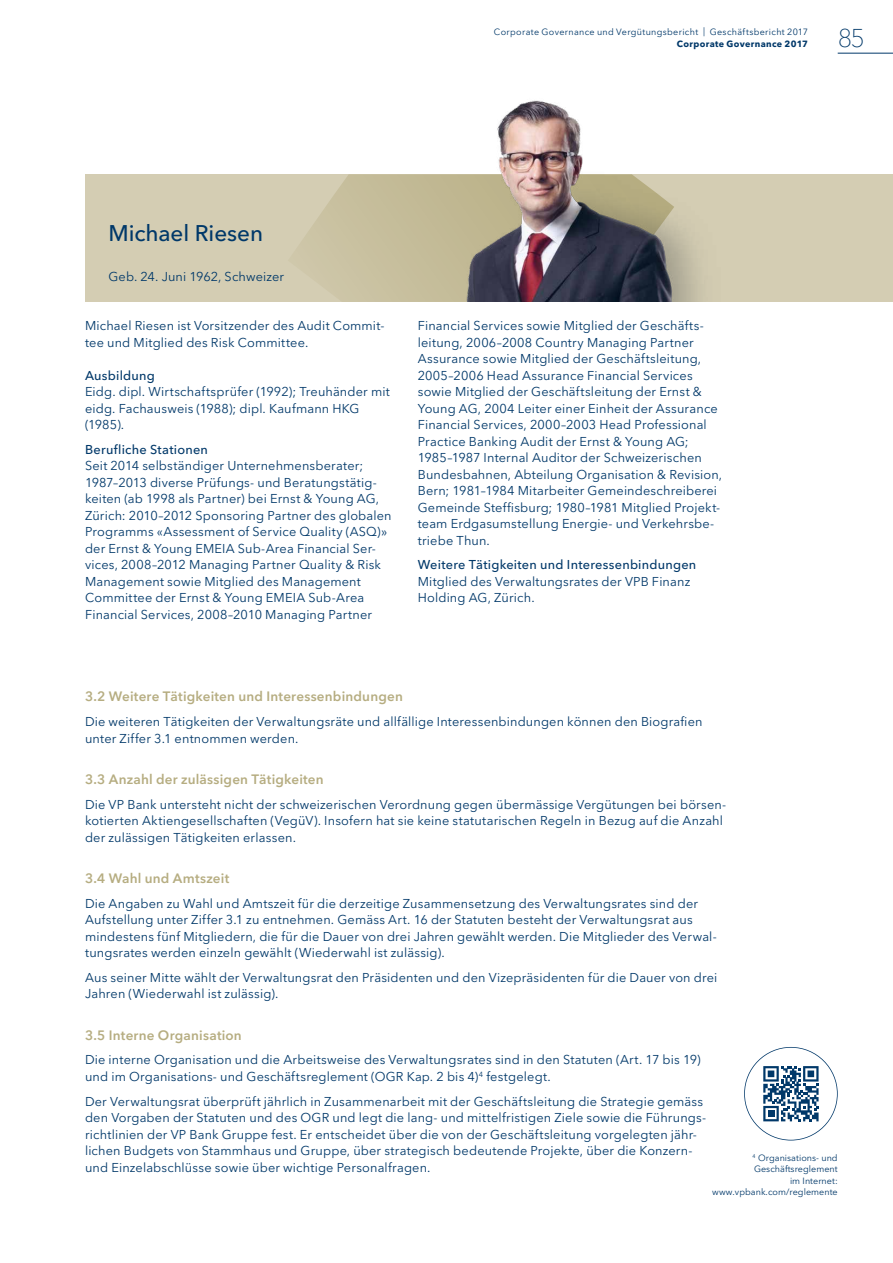
<style>
.page{position:relative;width:893px;height:1263px;background:#fff}
.page>*{position:absolute;margin:0;border:0;box-sizing:border-box;transform-origin:0 0}
.t1{font:100 25.5px "VP Next";color:#003869}
.t2{font:500 22.5px "VP Next";letter-spacing:-.005em;color:#003869}
.t3{font:600 13.5px "VP Next";letter-spacing:.015em;color:#b6ad81}
.t4{font:12.75px/16.5px "VP Next";letter-spacing:.01em;color:#003869}
.t5{font:500 12.75px "VP Next";letter-spacing:.02em;color:#003869}
.t6{font:9px/11.2px "VP Next";letter-spacing:.005em;color:#003869;text-align:right}
.t7{font:9px "VP Next";letter-spacing:.035em;color:#003869}
.t8{font:700 9px "VP Next";letter-spacing:.04em;color:#003869}
</style>
<div class="page">
<hr style="left:838px;top:53px;width:55px;height:1px;background:#003869">
<div style="left:85px;top:174px;width:808px;height:128px;background:#d4cdb3"></div>
<svg style="left:299px;top:174px;width:152px;height:128px"></svg>
<img style="left:451px;top:100px;width:249px;height:202px">
<svg style="left:744px;top:1047px;width:94px;height:93px"></svg>
<p class="t7" style="left:494px;top:26px;width:316px">Corporate Governance und Vergütungsbericht | Geschäftsbericht 2017</p>
<p class="t8" style="left:677px;top:38px;width:133px">Corporate Governance 2017</p>
<h1 class="t1" style="left:838px;top:23px;width:29px">85</h1>
<h2 class="t2" style="left:108px;top:219px;width:156px">Michael Riesen</h2>
<p class="t4" style="left:108px;top:268px;width:177px">Geb. 24. Juni 1962, Schweizer</p>
<p class="t4" style="left:85px;top:317px;width:301px">Michael Riesen ist Vorsitzender des Audit Commit&shy;tee und Mitglied des Risk Committee.</p>
<p class="t5" style="left:85px;top:367px;width:71px">Ausbildung</p>
<p class="t4" style="left:85px;top:383px;width:306px">Eidg. dipl. Wirtschaftsprüfer (1992); Treuhänder mit eidg. Fachausweis (1988); dipl. Kaufmann HKG (1985).</p>
<p class="t5" style="left:85px;top:442px;width:124px">Berufliche Stationen</p>
<p class="t4" style="left:85px;top:458px;width:308px">Seit 2014 selbständiger Unternehmensberater; 1987–2013 diverse Prüfungs- und Beratungstätig&shy;keiten (ab 1998 als Partner) bei Ernst &amp; Young AG, Zürich: 2010–2012 Sponsoring Partner des globalen Programms «Assessment of Service Quality (ASQ)» der Ernst &amp; Young EMEIA Sub-Area Financial Ser&shy;vices, 2008–2012 Managing Partner Quality &amp; Risk Management sowie Mitglied des Management Committee der Ernst &amp; Young EMEIA Sub-Area Financial Services, 2008–2010 Managing Partner</p>
<p class="t4" style="left:418px;top:317px;width:306px">Financial Services sowie Mitglied der Geschäfts&shy;leitung, 2006–2008 Country Managing Partner Assurance sowie Mitglied der Geschäftsleitung, 2005–2006 Head Assurance Financial Services sowie Mitglied der Geschäftsleitung der Ernst &amp; Young AG, 2004 Leiter einer Einheit der Assurance Financial Services, 2000–2003 Head Professional Practice Banking Audit der Ernst &amp; Young AG; 1985–1987 Internal Auditor der Schweizerischen Bundesbahnen, Abteilung Organisation &amp; Revision, Bern; 1981–1984 Mitarbeiter Gemeindeschreiberei Gemeinde Steffisburg; 1980–1981 Mitglied Projekt&shy;team Erdgasumstellung Energie- und Verkehrsbe&shy;triebe Thun.</p>
<p class="t5" style="left:418px;top:557px;width:280px">Weitere Tätigkeiten und Interessenbindungen</p>
<p class="t4" style="left:418px;top:573px;width:274px">Mitglied des Verwaltungsrates der VPB Finanz<br>Holding AG, Zürich.</p>
<p class="t3" style="left:85px;top:688px;width:319px">3.2 Weitere Tätigkeiten und Interessenbindungen</p>
<p class="t4" style="left:85px;top:713px;width:619px">Die weiteren Tätigkeiten der Verwaltungsräte und allfällige Interessenbindungen können den Biografien unter Ziffer 3.1 entnommen werden.</p>
<p class="t3" style="left:85px;top:771px;width:240px">3.3 Anzahl der zulässigen Tätigkeiten</p>
<p class="t4" style="left:85px;top:796px;width:643px">Die VP Bank untersteht nicht der schweizerischen Verordnung gegen übermässige Vergütungen bei börsen&shy;kotierten Aktiengesellschaften (VegüV). Insofern hat sie keine statutarischen Regeln in Bezug auf die Anzahl der zulässigen Tätigkeiten erlassen.</p>
<p class="t3" style="left:85px;top:870px;width:146px">3.4 Wahl und Amtszeit</p>
<p class="t4" style="left:85px;top:895px;width:633px">Die Angaben zu Wahl und Amtszeit für die derzeitige Zusammensetzung des Verwaltungsrates sind der Aufstellung unter Ziffer 3.1 zu entnehmen. Gemäss Art. 16 der Statuten besteht der Verwaltungsrat aus mindestens fünf Mitgliedern, die für die Dauer von drei Jahren gewählt werden. Die Mitglieder des Verwal&shy;tungsrates werden einzeln gewählt (Wiederwahl ist zulässig).</p>
<p class="t4" style="left:85px;top:969px;width:634px">Aus seiner Mitte wählt der Verwaltungsrat den Präsidenten und den Vizepräsidenten für die Dauer von drei<br>Jahren (Wiederwahl ist zulässig).</p>
<p class="t3" style="left:85px;top:1027px;width:158px">3.5 Interne Organisation</p>
<p class="t4" style="left:85px;top:1052px;width:617px">Die interne Organisation und die Arbeitsweise des Verwaltungsrates sind in den Statuten (Art. 17 bis 19) und im Organisations- und Geschäftsreglement (OGR Kap. 2 bis 4)<sup>4</sup> festgelegt.</p>
<p class="t4" style="left:85px;top:1093px;width:623px">Der Verwaltungsrat überprüft jährlich in Zusammenarbeit mit der Geschäftsleitung die Strategie gemäss den Vorgaben der Statuten und des OGR und legt die lang- und mittelfristigen Ziele sowie die Führungs&shy;richtlinien der VP Bank Gruppe fest. Er entscheidet über die von der Geschäftsleitung vorgelegten jähr&shy;lichen Budgets von Stammhaus und Gruppe, über strategisch bedeutende Projekte, über die Konzern&shy;und Einzelabschlüsse sowie über wichtige Personalfragen.</p>
<p class="t6" style="left:712px;top:1152px;width:127px"><sup>4</sup> Organisations- und<br>Geschäftsreglement<br>im Internet: www.vpbank.com/reglemente</p>
</div>
